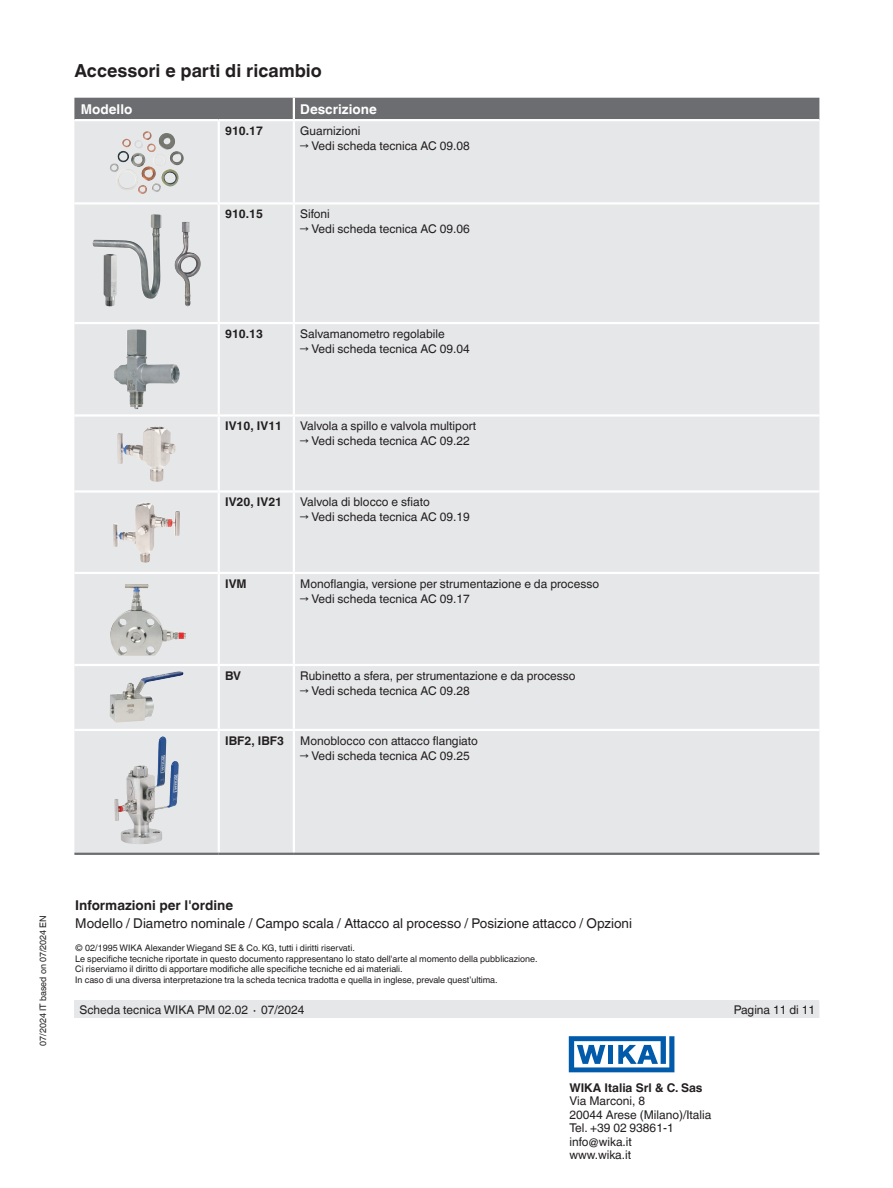
<style>
.page{position:relative;width:893px;height:1188px;background:#fff}
.page>*{position:absolute;margin:0;border:0;box-sizing:border-box;transform-origin:0 0}
.t1{font:700 18px "Helvetica World";color:#231f20}
.t2{font:13.5px "Helvetica World";color:#231f20}
.t3{font:700 13.5px "Helvetica World";color:#231f20}
.t4{font:700 13.5px "Helvetica World";color:#fff}
.t5{font:12px/13.5px "Helvetica World";color:#231f20}
.t6{font:700 12px "Helvetica World";color:#231f20}
.t7{font:9px/10.5px "Helvetica World";color:#231f20}
</style>
<div class="page">
<div style="left:74px;top:1000px;width:745px;height:18px;background:#e6e7e9"></div>
<svg style="left:569px;top:1036px;width:105px;height:36px"></svg>
<div style="left:74px;top:98px;width:745px;height:21px;background:#6c6d70"></div>
<div style="left:74px;top:121px;width:745px;height:732px;background:#e6e7e9"></div>
<hr style="left:218px;top:121px;width:2px;height:81px;background:#fff">
<hr style="left:293px;top:121px;width:2px;height:81px;background:#fff">
<hr style="left:74px;top:202px;width:145px;height:3px;background:#fff">
<hr style="left:219px;top:202px;width:75px;height:3px;background:#fff">
<hr style="left:218px;top:205px;width:2px;height:117px;background:#fff">
<hr style="left:294px;top:202px;width:525px;height:3px;background:#fff">
<hr style="left:293px;top:205px;width:2px;height:117px;background:#fff">
<hr style="left:74px;top:322px;width:145px;height:2px;background:#fff">
<hr style="left:219px;top:322px;width:75px;height:2px;background:#fff">
<hr style="left:218px;top:324px;width:2px;height:90px;background:#fff">
<hr style="left:294px;top:322px;width:525px;height:2px;background:#fff">
<hr style="left:293px;top:324px;width:2px;height:90px;background:#fff">
<hr style="left:74px;top:414px;width:145px;height:3px;background:#fff">
<hr style="left:219px;top:414px;width:75px;height:3px;background:#fff">
<hr style="left:218px;top:417px;width:2px;height:73px;background:#fff">
<hr style="left:294px;top:414px;width:525px;height:3px;background:#fff">
<hr style="left:293px;top:417px;width:2px;height:73px;background:#fff">
<hr style="left:74px;top:490px;width:145px;height:3px;background:#fff">
<hr style="left:219px;top:490px;width:75px;height:3px;background:#fff">
<hr style="left:218px;top:493px;width:2px;height:79px;background:#fff">
<hr style="left:294px;top:490px;width:525px;height:3px;background:#fff">
<hr style="left:293px;top:493px;width:2px;height:79px;background:#fff">
<hr style="left:74px;top:572px;width:145px;height:2px;background:#fff">
<hr style="left:219px;top:572px;width:75px;height:2px;background:#fff">
<hr style="left:218px;top:574px;width:2px;height:90px;background:#fff">
<hr style="left:294px;top:572px;width:525px;height:2px;background:#fff">
<hr style="left:293px;top:574px;width:2px;height:90px;background:#fff">
<hr style="left:74px;top:664px;width:145px;height:2px;background:#fff">
<hr style="left:219px;top:664px;width:75px;height:2px;background:#fff">
<hr style="left:218px;top:666px;width:2px;height:63px;background:#fff">
<hr style="left:294px;top:664px;width:525px;height:2px;background:#fff">
<hr style="left:293px;top:666px;width:2px;height:63px;background:#fff">
<hr style="left:74px;top:729px;width:145px;height:2px;background:#fff">
<hr style="left:219px;top:729px;width:75px;height:2px;background:#fff">
<hr style="left:218px;top:731px;width:2px;height:122px;background:#fff">
<hr style="left:294px;top:729px;width:525px;height:2px;background:#fff">
<hr style="left:293px;top:731px;width:2px;height:122px;background:#fff">
<hr style="left:293px;top:98px;width:2px;height:21px;background:#fff">
<hr style="left:74px;top:853px;width:145px;height:2px;background:#6c6d70">
<hr style="left:219px;top:853px;width:75px;height:2px;background:#6c6d70">
<hr style="left:294px;top:853px;width:525px;height:2px;background:#6c6d70">
<img style="left:109px;top:131px;width:75px;height:42px">
<img style="left:92px;top:214px;width:69px;height:85px">
<img style="left:174px;top:222px;width:27px;height:84px">
<img style="left:103px;top:254px;width:14px;height:52px">
<img style="left:114px;top:329px;width:66px;height:80px">
<img style="left:136px;top:427px;width:21px;height:19px">
<img style="left:128px;top:503px;width:19px;height:29px">
<img style="left:110px;top:584px;width:76px;height:72px">
<img style="left:110px;top:671px;width:74px;height:52px">
<img style="left:115px;top:736px;width:64px;height:108px">
<h1 class="t1" style="left:74px;top:60px;width:249px">Accessori e parti di ricambio</h1>
<p class="t4" style="left:81px;top:101px;width:53px">Modello</p>
<p class="t4" style="left:300px;top:101px;width:78px">Descrizione</p>
<p class="t6" style="left:225px;top:124px;width:39px">910.17</p>
<p class="t5" style="left:300px;top:124px;width:62px">Guarnizioni</p>
<p class="t5" style="left:300px;top:139px;width:171px">→ Vedi scheda tecnica AC 09.08</p>
<p class="t6" style="left:225px;top:207px;width:39px">910.15</p>
<p class="t5" style="left:300px;top:208px;width:31px">Sifoni</p>
<p class="t5" style="left:300px;top:223px;width:171px">→ Vedi scheda tecnica AC 09.06</p>
<p class="t6" style="left:225px;top:327px;width:39px">910.13</p>
<p class="t5" style="left:300px;top:327px;width:146px">Salvamanometro regolabile</p>
<p class="t5" style="left:300px;top:342px;width:171px">→ Vedi scheda tecnica AC 09.04</p>
<p class="t6" style="left:225px;top:419px;width:59px">IV10, IV11</p>
<p class="t5" style="left:300px;top:420px;width:177px">Valvola a spillo e valvola multiport</p>
<p class="t5" style="left:300px;top:435px;width:171px">→ Vedi scheda tecnica AC 09.22</p>
<p class="t6" style="left:225px;top:495px;width:59px">IV20, IV21</p>
<p class="t5" style="left:300px;top:496px;width:131px">Valvola di blocco e sfiato</p>
<p class="t5" style="left:300px;top:511px;width:171px">→ Vedi scheda tecnica AC 09.19</p>
<p class="t6" style="left:225px;top:577px;width:23px">IVM</p>
<p class="t5" style="left:300px;top:577px;width:300px">Monoflangia, versione per strumentazione e da processo</p>
<p class="t5" style="left:300px;top:592px;width:171px">→ Vedi scheda tecnica AC 09.17</p>
<p class="t6" style="left:225px;top:669px;width:17px">BV</p>
<p class="t5" style="left:300px;top:669px;width:277px">Rubinetto a sfera, per strumentazione e da processo</p>
<p class="t5" style="left:300px;top:684px;width:171px">→ Vedi scheda tecnica AC 09.28</p>
<p class="t6" style="left:225px;top:734px;width:60px">IBF2, IBF3</p>
<p class="t5" style="left:300px;top:734px;width:179px">Monoblocco con attacco flangiato</p>
<p class="t5" style="left:300px;top:749px;width:171px">→ Vedi scheda tecnica AC 09.25</p>
<p class="t7" style="left:38px;top:1046px;width:132px;rotate:-90deg">07/2024 IT based on 07/2024 EN</p>
<p class="t3" style="left:75px;top:897px;width:159px">Informazioni per l'ordine</p>
<p class="t2" style="left:75px;top:915px;width:558px">Modello / Diametro nominale / Campo scala / Attacco al processo / Posizione attacco / Opzioni</p>
<p class="t7" style="left:75px;top:943px;width:464px">© 02/1995 WIKA Alexander Wiegand SE &amp; Co. KG, tutti i diritti riservati.<br>Le specifiche tecniche riportate in questo documento rappresentano lo stato dell'arte al momento della pubblicazione.<br>Ci riserviamo il diritto di apportare modifiche alle specifiche tecniche ed ai materiali.<br>In caso di una diversa interpretazione tra la scheda tecnica tradotta e quella in inglese, prevale quest’ultima.</p>
<p class="t5" style="left:80px;top:1003px;width:226px">Scheda tecnica WIKA PM 02.02 ∙ 07/2024</p>
<p class="t5" style="left:734px;top:1003px;width:83px">Pagina 11 di 11</p>
<p class="t6" style="left:569px;top:1080px;width:135px">WIKA Italia Srl &amp; C. Sas</p>
<p class="t5" style="left:569px;top:1094px;width:143px">Via Marconi, 8<br>20044 Arese (Milano)/Italia<br>Tel. +39 02 93861-1 info@wika.it<br>www.wika.it</p>
</div>
